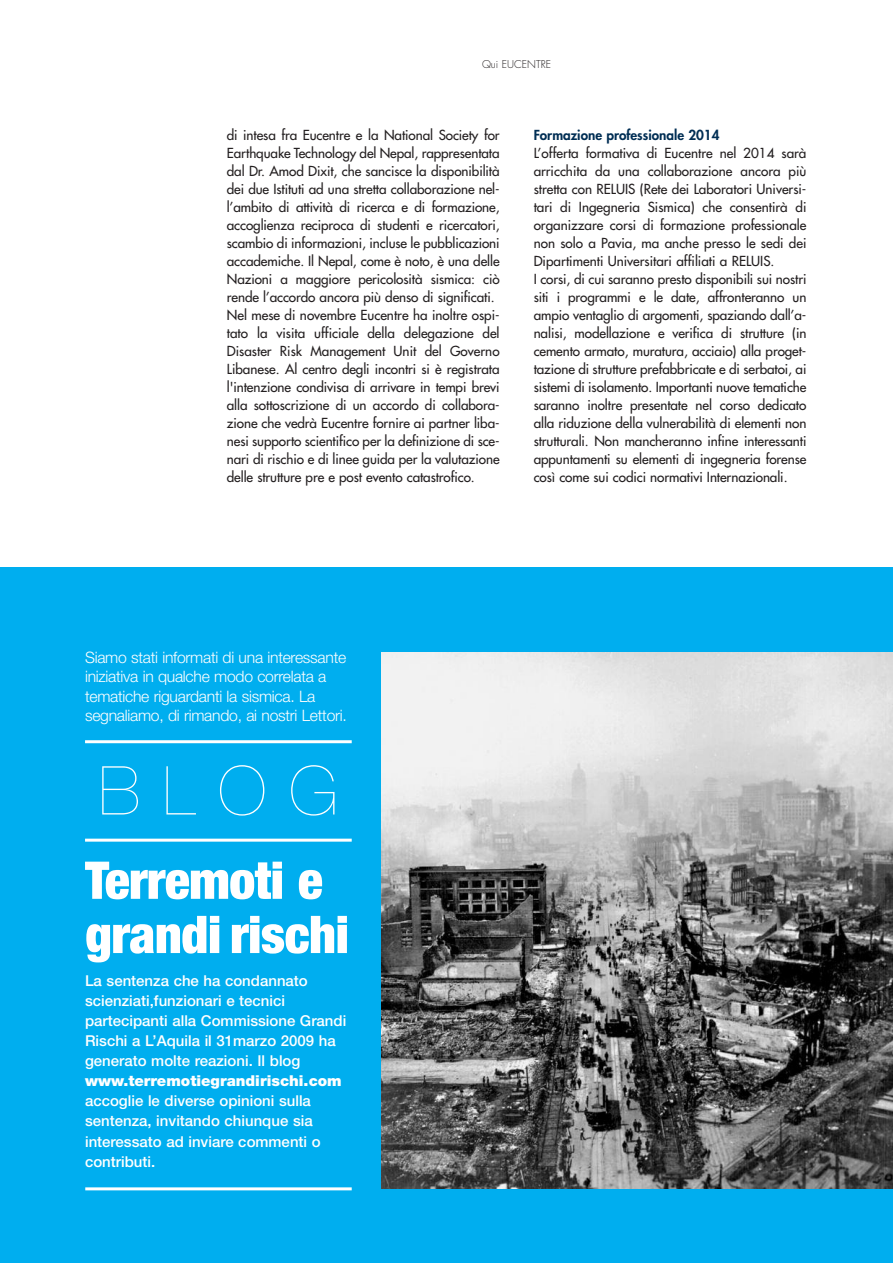
<style>
.page{position:relative;width:893px;height:1263px;background:#fff}
.page>*{position:absolute;margin:0;border:0;box-sizing:border-box;transform-origin:0 0}
.t1{font:200 67.5px "Helvetica Neue";color:#fff}
.t2{font:900 condensed 52.05px/54.2px "Helvetica Neue";letter-spacing:-.01em;color:#fff}
.t3{font:300 15.75px/19.5px "Helvetica Neue";letter-spacing:-.015em;color:#fff}
.t4{font:500 15px/20.1px "Helvetica Neue";color:#fff}
.t5{font:900 15px "Helvetica Neue";color:#fff}
.t6{font:500 13.5px/18px "Futura Std";letter-spacing:-.005em;color:#231f20}
.t7{font:800 13.5px "Futura Std";color:#002e54}
.t8{font:300 10.5px "Futura Std";color:#231f20}
</style>
<div class="page">
<div style="left:0;top:567px;width:893px;height:696px;background:#00aeef"></div>
<img style="left:381px;top:652px;width:512px;height:537px">
<hr style="left:85px;top:740px;width:267px;height:3px;background:#fff">
<hr style="left:85px;top:1187px;width:267px;height:3px;background:#fff">
<hr style="left:85px;top:839px;width:267px;height:3px;background:#fff">
<p class="t8" style="left:482px;top:59px;width:71px">Qui EUCENTRE</p>
<p class="t6" style="left:227px;top:127px;width:274px">di intesa fra Eucentre e la National Society for Earthquake Technology del Nepal, rappresentata dal Dr. Amod Dixit, che sancisce la disponibilità dei due Istituti ad una stretta collaborazione nel&shy;l’ambito di attività di ricerca e di formazione, accoglienza reciproca di studenti e ricercatori, scambio di informazioni, incluse le pubblicazioni accademiche. Il Nepal, come è noto, è una delle Nazioni a maggiore pericolosità sismica: ciò rende l’accordo ancora più denso di significati.<br>Nel mese di novembre Eucentre ha inoltre ospi&shy;tato la visita ufficiale della delegazione del Disaster Risk Management Unit del Governo Libanese. Al centro degli incontri si è registrata l'intenzione condivisa di arrivare in tempi brevi alla sottoscrizione di un accordo di collabora&shy;zione che vedrà Eucentre fornire ai partner liba&shy;nesi supporto scientifico per la definizione di sce&shy;nari di rischio e di linee guida per la valutazione delle strutture pre e post evento catastrofico.</p>
<p class="t7" style="left:534px;top:129px;width:187px">Formazione professionale 2014</p>
<p class="t6" style="left:534px;top:145px;width:274px">L’offerta formativa di Eucentre nel 2014 sarà arricchita da una collaborazione ancora più stretta con RELUIS (Rete dei Laboratori Universi&shy;tari di Ingegneria Sismica) che consentirà di organizzare corsi di formazione professionale non solo a Pavia, ma anche presso le sedi dei Dipartimenti Universitari affiliati a RELUIS.<br>I corsi, di cui saranno presto disponibili sui nostri siti i programmi e le date, affronteranno un ampio ventaglio di argomenti, spaziando dall’a&shy;nalisi, modellazione e verifica di strutture (in cemento armato, muratura, acciaio) alla proget&shy;tazione di strutture prefabbricate e di serbatoi, ai sistemi di isolamento. Importanti nuove tematiche saranno inoltre presentate nel corso dedicato alla riduzione della vulnerabilità di elementi non strutturali. Non mancheranno infine interessanti appuntamenti su elementi di ingegneria forense così come sui codici normativi Internazionali.</p>
<p class="t3" style="left:85px;top:647px;width:263px">Siamo stati informati di una interessante iniziativa in qualche modo correlata a tematiche riguardanti la sismica. La segnaliamo, di rimando, ai nostri Lettori.</p>
<h1 class="t1" style="left:99px;top:752px;width:240px">BLOG</h1>
<h2 class="t2" style="left:85px;top:852px;width:265px">Terremoti e grandi rischi</h2>
<p class="t4" style="left:85px;top:972px;width:263px">La sentenza che ha condannato scienziati,funzionari e tecnici partecipanti alla Commissione Grandi Rischi a L’Aquila il 31marzo 2009 ha generato molte reazioni. Il blog</p>
<p class="t5" style="left:85px;top:1075px;width:258px">www.terremotiegrandirischi.com</p>
<p class="t4" style="left:85px;top:1092px;width:237px">accoglie le diverse opinioni sulla sentenza, invitando chiunque sia interessato ad inviare commenti o contributi.</p>
</div>
